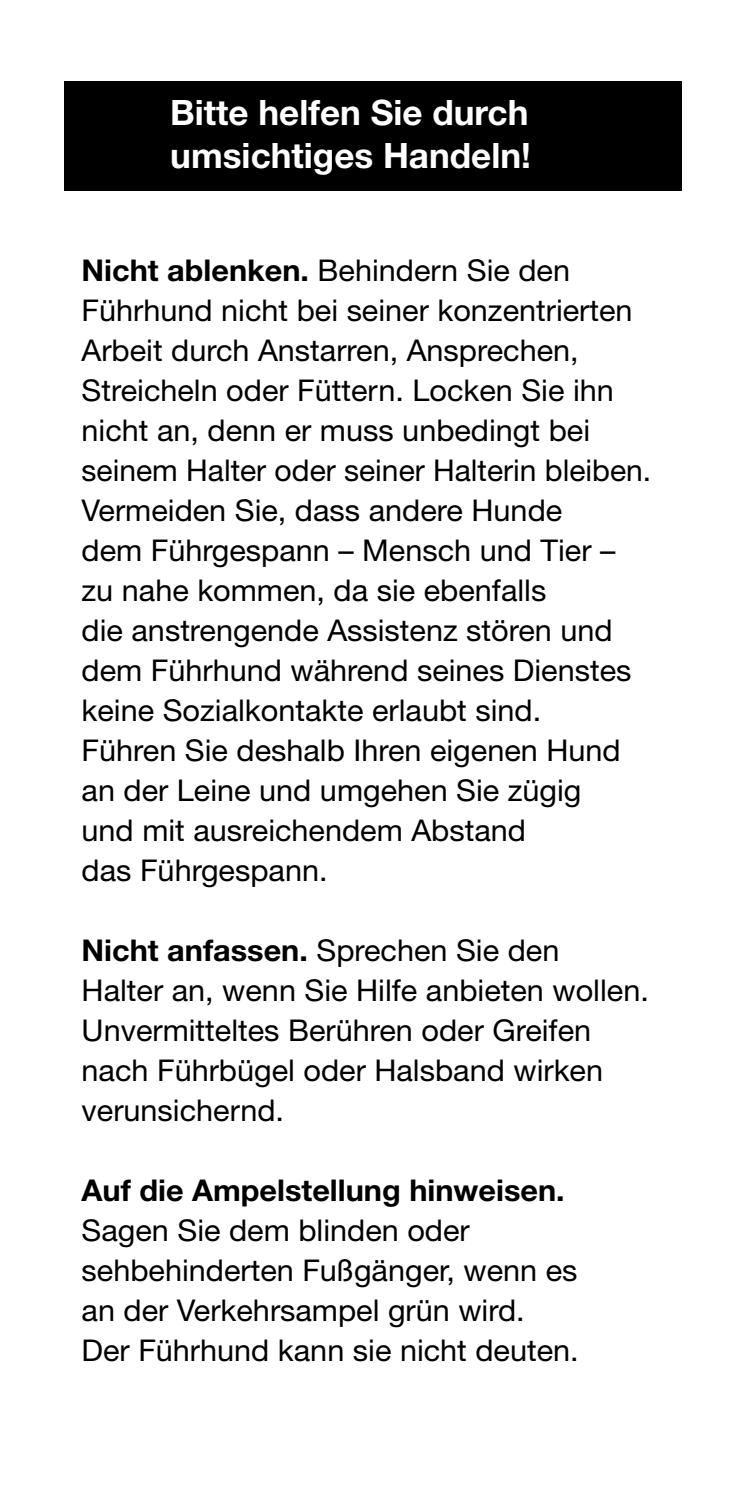
<style>
.page{position:relative;width:745px;height:1489px;background:#fff}
.page>*{position:absolute;margin:0;border:0;box-sizing:border-box;transform-origin:0 0}
.t1{font:700 35px/42.5px "Helvetica Neue LT Std";color:#fff}
.t2{font:30px/40px "Helvetica Neue LT Std";color:#000}
.t3{font:700 30px "Helvetica Neue LT Std";color:#000}
.s1{font-weight:700}
.s2{font-weight:400}
</style>
<div class="page">
<div style="left:64px;top:81px;width:616px;height:110px;background:#000"></div>
<h1 class="t1" style="left:170px;top:90px;width:362px">Bitte helfen Sie durch umsichtiges Handeln!</h1>
<h2 class="t2" style="left:81px;top:249px;width:489px"><span class="s1">Nicht ablenken.</span> Behindern Sie den</h2>
<p class="t2" style="left:81px;top:289px;width:570px">Führhund nicht bei seiner konzentrierten Arbeit durch Anstarren, Ansprechen, Streicheln oder Füttern. Locken Sie ihn nicht an, denn er muss unbedingt bei seinem Halter oder seiner Halterin bleiben.<br>Vermeiden Sie, dass andere Hunde<br>dem Führgespann – Mensch und Tier – zu nahe kommen, da sie ebenfalls<br>die anstrengende Assistenz stören und dem Führhund während seines Dienstes keine Sozialkontakte erlaubt sind.<br>Führen Sie deshalb Ihren eigenen Hund an der Leine und umgehen Sie zügig<br>und mit ausreichendem Abstand<br>das Führgespann.</p>
<h2 class="t3" style="left:81px;top:931px;width:479px">Nicht anfassen. <span class="s2">Sprechen Sie den</span></h2>
<p class="t2" style="left:81px;top:969px;width:568px">Halter an, wenn Sie Hilfe anbieten wollen.<br>Unvermitteltes Berühren oder Greifen nach Führbügel oder Halsband wirken verunsichernd.</p>
<h2 class="t3" style="left:81px;top:1171px;width:484px">Auf die Ampelstellung hinweisen.</h2>
<p class="t2" style="left:81px;top:1209px;width:498px">Sagen Sie dem blinden oder sehbehinderten Fußgänger, wenn es an der Verkehrsampel grün wird.<br>Der Führhund kann sie nicht deuten.</p>
</div>
